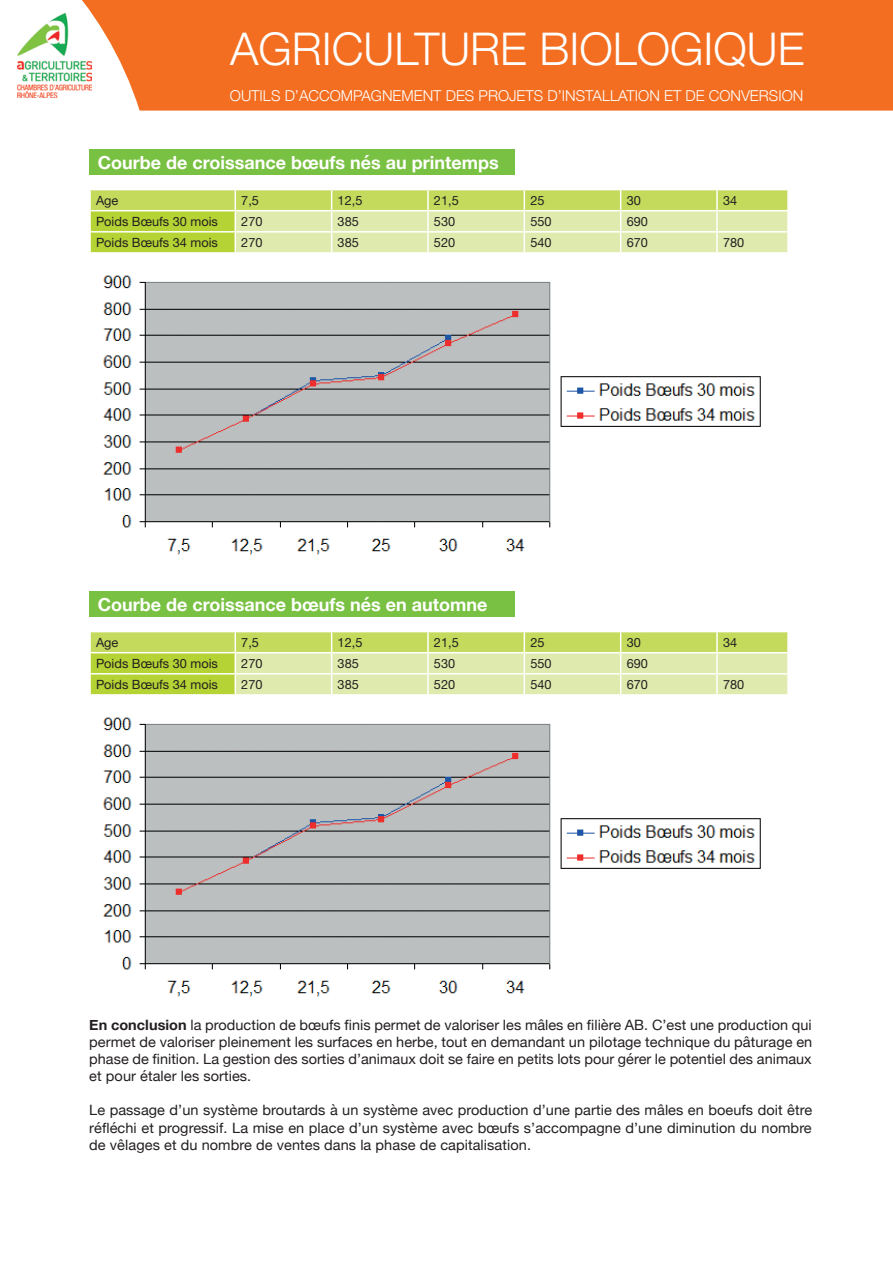
<style>
.page{position:relative;width:893px;height:1263px;background:#fff}
.page>*{position:absolute;margin:0;border:0;box-sizing:border-box;transform-origin:0 0}
.t1{font:300 45px "Helvetica Neue";color:#fff}
.t2{font:700 18px "Helvetica Neue";color:#fff}
.t3{font:300 15px "Helvetica Neue";color:#fff}
.t4{font:14.25px/17.1px "Helvetica Neue";letter-spacing:.005em;color:#231f20;text-align:justify}
.t5{font:12.75px "Helvetica Neue LT Std";color:#231f20}
.s1{font-weight:700}
</style>
<div class="page">
<img style="left:18px;top:18px;width:36px;height:79px">
<svg style="left:54px;top:0;width:839px;height:111px;background:#f27730"></svg>
<div style="left:89px;top:149px;width:425px;height:25px;background:#79c142"></div>
<svg style="left:90px;top:190px;width:698px;height:62px;background:#d2e38a"></svg>
<img style="left:103px;top:275px;width:658px;height:280px">
<div style="left:89px;top:591px;width:425px;height:25px;background:#79c142"></div>
<svg style="left:90px;top:632px;width:698px;height:62px;background:#d3e38a"></svg>
<hr style="left:717px;top:673px;width:72px;height:1px;background:#fff">
<hr style="left:716px;top:674px;width:2px;height:20px;background:#fff">
<hr style="left:787px;top:674px;width:2px;height:20px;background:#fff">
<img style="left:103px;top:717px;width:658px;height:280px">
<h1 class="t1" style="left:230px;top:13px;width:576px">AGRICULTURE BIOLOGIQUE</h1>
<p class="t3" style="left:230px;top:84px;width:575px">OUTILS D’ACCOMPAGNEMENT DES PROJETS D’INSTALLATION ET DE CONVERSION</p>
<p class="t2" style="left:98px;top:148px;width:402px">Courbe de croissance bœufs nés au printemps</p>
<p class="t5" style="left:96px;top:193px;width:24px">Age</p>
<p class="t5" style="left:241px;top:193px;width:19px">7,5</p>
<p class="t5" style="left:338px;top:193px;width:26px">12,5</p>
<p class="t5" style="left:434px;top:193px;width:26px">21,5</p>
<p class="t5" style="left:530px;top:193px;width:16px">25</p>
<p class="t5" style="left:627px;top:193px;width:16px">30</p>
<p class="t5" style="left:723px;top:193px;width:16px">34</p>
<p class="t5" style="left:96px;top:214px;width:123px">Poids Bœufs 30 mois</p>
<p class="t5" style="left:241px;top:214px;width:23px">270</p>
<p class="t5" style="left:338px;top:214px;width:23px">385</p>
<p class="t5" style="left:434px;top:214px;width:23px">530</p>
<p class="t5" style="left:530px;top:214px;width:23px">550</p>
<p class="t5" style="left:627px;top:214px;width:23px">690</p>
<p class="t5" style="left:96px;top:235px;width:123px">Poids Bœufs 34 mois</p>
<p class="t5" style="left:241px;top:235px;width:23px">270</p>
<p class="t5" style="left:338px;top:235px;width:23px">385</p>
<p class="t5" style="left:434px;top:235px;width:23px">520</p>
<p class="t5" style="left:530px;top:235px;width:23px">540</p>
<p class="t5" style="left:627px;top:235px;width:23px">670</p>
<p class="t5" style="left:723px;top:235px;width:23px">780</p>
<p class="t2" style="left:98px;top:590px;width:391px">Courbe de croissance bœufs nés en automne</p>
<p class="t5" style="left:96px;top:634px;width:24px">Age</p>
<p class="t5" style="left:241px;top:634px;width:19px">7,5</p>
<p class="t5" style="left:338px;top:634px;width:26px">12,5</p>
<p class="t5" style="left:434px;top:634px;width:26px">21,5</p>
<p class="t5" style="left:530px;top:634px;width:16px">25</p>
<p class="t5" style="left:627px;top:634px;width:16px">30</p>
<p class="t5" style="left:723px;top:634px;width:16px">34</p>
<p class="t5" style="left:96px;top:656px;width:123px">Poids Bœufs 30 mois</p>
<p class="t5" style="left:241px;top:656px;width:23px">270</p>
<p class="t5" style="left:338px;top:656px;width:23px">385</p>
<p class="t5" style="left:434px;top:656px;width:23px">530</p>
<p class="t5" style="left:530px;top:656px;width:23px">550</p>
<p class="t5" style="left:627px;top:656px;width:23px">690</p>
<p class="t5" style="left:96px;top:677px;width:123px">Poids Bœufs 34 mois</p>
<p class="t5" style="left:241px;top:677px;width:23px">270</p>
<p class="t5" style="left:338px;top:677px;width:23px">385</p>
<p class="t5" style="left:434px;top:677px;width:23px">520</p>
<p class="t5" style="left:530px;top:677px;width:23px">540</p>
<p class="t5" style="left:627px;top:677px;width:23px">670</p>
<p class="t5" style="left:723px;top:677px;width:23px">780</p>
<p class="t4" style="left:89px;top:1017px;width:724px"><span class="s1">En conclusion</span> la production de bœufs finis permet de valoriser les mâles en filière AB. C’est une production qui permet de valoriser pleinement les surfaces en herbe, tout en demandant un pilotage technique du pâturage en phase de finition. La gestion des sorties d’animaux doit se faire en petits lots pour gérer le potentiel des animaux et pour étaler les sorties.</p>
<p class="t4" style="left:89px;top:1103px;width:724px">Le passage d’un système broutards à un système avec production d’une partie des mâles en boeufs doit être réfléchi et progressif. La mise en place d’un système avec bœufs s’accompagne d’une diminution du nombre de vêlages et du nombre de ventes dans la phase de capitalisation.</p>
</div>
